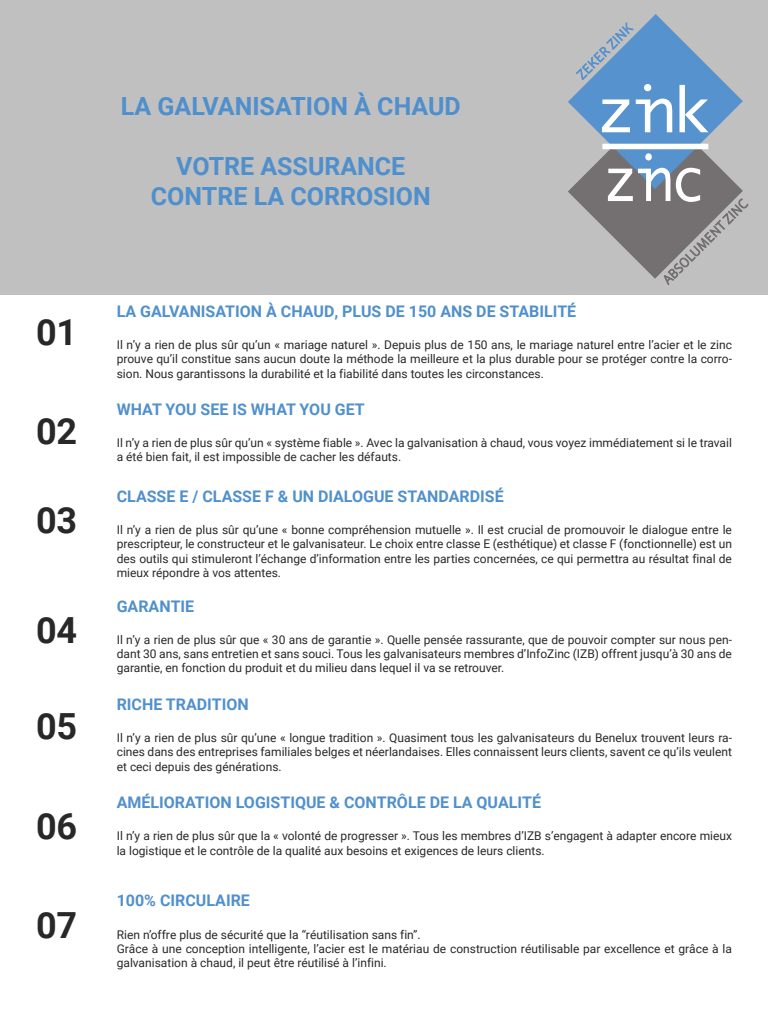
<style>
.page{position:relative;width:768px;height:1024px;background:#fff}
.page>*{position:absolute;margin:0;border:0;box-sizing:border-box;transform-origin:0 0}
.t1{font:700 36px "Roboto";color:#282828}
.t2{font:700 25px/30px "Roboto";color:#4f8fcd;text-align:center}
.t3{font:700 16px "Roboto";color:#5090cd}
.t4{font:12px/14.4px "Roboto";color:#282828;text-align:justify}
</style>
<div class="page">
<div style="left:0;top:0;width:768px;height:295px;background:#c0c0c0"></div>
<svg style="left:568px;top:14px;width:180px;height:271px"></svg>
<h1 class="t1" style="left:36px;top:307px;width:43px">01</h1>
<h1 class="t1" style="left:36px;top:406px;width:43px">02</h1>
<h1 class="t1" style="left:36px;top:495px;width:43px">03</h1>
<h1 class="t1" style="left:36px;top:605px;width:43px">04</h1>
<h1 class="t1" style="left:36px;top:701px;width:43px">05</h1>
<h1 class="t1" style="left:36px;top:801px;width:43px">06</h1>
<h1 class="t1" style="left:36px;top:900px;width:43px">07</h1>
<h2 class="t2" style="left:121px;top:90px;width:342px">LA GALVANISATION À CHAUD</h2>
<h2 class="t2" style="left:151px;top:150px;width:282px">VOTRE ASSURANCE<br>CONTRE LA CORROSION</h2>
<h3 class="t3" style="left:117px;top:300px;width:461px">LA GALVANISATION À CHAUD, PLUS DE 150 ANS DE STABILITÉ</h3>
<p class="t4" style="left:117px;top:337px;width:617px">Il n’y a rien de plus sûr qu’un « mariage naturel ». Depuis plus de 150 ans, le mariage naturel entre l’acier et le zinc prouve qu’il constitue sans aucun doute la méthode la meilleure et la plus durable pour se protéger contre la corro&shy;sion. Nous garantissons la durabilité et la fiabilité dans toutes les circonstances.</p>
<h3 class="t3" style="left:117px;top:398px;width:250px">WHAT YOU SEE IS WHAT YOU GET</h3>
<p class="t4" style="left:117px;top:435px;width:617px">Il n’y a rien de plus sûr qu’un « système fiable ». Avec la galvanisation à chaud, vous voyez immédiatement si le travail a été bien fait, il est impossible de cacher les défauts.</p>
<h3 class="t3" style="left:117px;top:485px;width:389px">CLASSE E / CLASSE F &amp; UN DIALOGUE STANDARDISÉ</h3>
<p class="t4" style="left:117px;top:522px;width:617px">Il n’y a rien de plus sûr qu’une « bonne compréhension mutuelle ». Il est crucial de promouvoir le dialogue entre le prescripteur, le constructeur et le galvanisateur. Le choix entre classe E (esthétique) et classe F (fonctionnelle) est un des outils qui stimuleront l’échange d’information entre les parties concernées, ce qui permettra au résultat final de mieux répondre à vos attentes.</p>
<h3 class="t3" style="left:117px;top:595px;width:79px">GARANTIE</h3>
<p class="t4" style="left:117px;top:632px;width:617px">Il n’y a rien de plus sûr que « 30 ans de garantie ». Quelle pensée rassurante, que de pouvoir compter sur nous pen&shy;dant 30 ans, sans entretien et sans souci. Tous les galvanisateurs membres d’InfoZinc (IZB) offrent jusqu’à 30 ans de garantie, en fonction du produit et du milieu dans lequel il va se retrouver.</p>
<h3 class="t3" style="left:117px;top:693px;width:134px">RICHE TRADITION</h3>
<p class="t4" style="left:117px;top:730px;width:617px">Il n’y a rien de plus sûr qu’une « longue tradition ». Quasiment tous les galvanisateurs du Benelux trouvent leurs ra&shy;cines dans des entreprises familiales belges et néerlandaises. Elles connaissent leurs clients, savent ce qu’ils veulent et ceci depuis des générations.</p>
<h3 class="t3" style="left:117px;top:791px;width:426px">AMÉLIORATION LOGISTIQUE &amp; CONTRÔLE DE LA QUALITÉ</h3>
<p class="t4" style="left:117px;top:828px;width:617px">Il n’y a rien de plus sûr que la « volonté de progresser ». Tous les membres d’IZB s’engagent à adapter encore mieux la logistique et le contrôle de la qualité aux besoins et exigences de leurs clients.</p>
<h3 class="t3" style="left:117px;top:890px;width:135px">100% CIRCULAIRE</h3>
<p class="t4" style="left:117px;top:927px;width:617px;text-align:left">Rien n’offre plus de sécurité que la “réutilisation sans fin”.<br>Grâce à une conception intelligente, l’acier est le matériau de construction réutilisable par excellence et grâce à la galvanisation à chaud, il peut être réutilisé à l’infini.</p>
</div>
